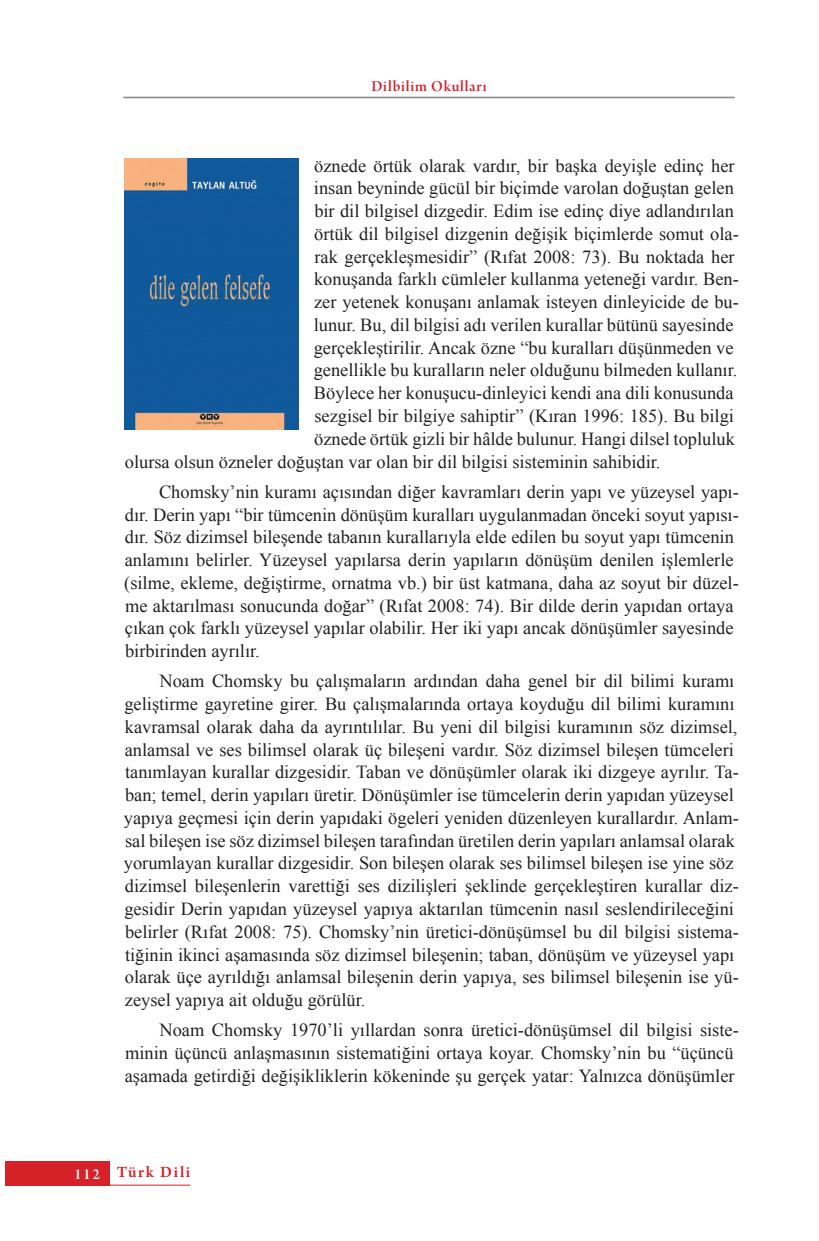
<style>
.page{position:relative;width:819px;height:1241px;background:#fff}
.page>*{position:absolute;margin:0;border:0;box-sizing:border-box;transform-origin:0 0}
.METIN{font:18.38px/22.8px "Times New Roman";color:#231f20}
.t1{font:600 16.62px "Arno Pro";letter-spacing:.1em;color:#d52229}
.t2{font:16.1px "Arno Pro Smbd Display";letter-spacing:.05em;color:#d52229}
</style>
<div class="page">
<hr style="left:123px;top:97px;width:611px;height:1px;background:#808285">
<div style="left:5px;top:1160px;width:104px;height:25px;background:#d52229"></div>
<hr style="left:109px;top:1184px;width:81px;height:1px;background:#d52229">
<img style="left:124px;top:159px;width:174px;height:270px">
<p class="t2" style="left:371px;top:77px;width:117px">Dilbilim Okulları</p>
<p class="METIN" style="left:314px;top:154px;width:422px">öznede örtük olarak vardır, bir başka deyişle edinç her</p>
<p class="METIN" style="left:314px;top:176px;width:421px">insan beyninde gücül bir biçimde varolan doğuştan gelen</p>
<p class="METIN" style="left:314px;top:199px;width:421px">bir dil bilgisel dizgedir. Edim ise edinç diye adlandırılan</p>
<p class="METIN" style="left:314px;top:222px;width:426px">örtük dil bilgisel dizgenin değişik biçimlerde somut ola-</p>
<p class="METIN" style="left:314px;top:245px;width:421px">rak gerçekleşmesidir” (Rıfat 2008: 73). Bu noktada her</p>
<p class="METIN" style="left:314px;top:267px;width:426px">konuşanda farklı cümleler kullanma yeteneği vardır. Ben-</p>
<p class="METIN" style="left:314px;top:290px;width:426px">zer yetenek konuşanı anlamak isteyen dinleyicide de bu-</p>
<p class="METIN" style="left:314px;top:313px;width:421px">lunur. Bu, dil bilgisi adı verilen kurallar bütünü sayesinde</p>
<p class="METIN" style="left:314px;top:336px;width:421px">gerçekleştirilir. Ancak özne “bu kuralları düşünmeden ve</p>
<p class="METIN" style="left:314px;top:358px;width:425px">genellikle bu kuralların neler olduğunu bilmeden kullanır.</p>
<p class="METIN" style="left:314px;top:381px;width:421px">Böylece her konuşucu-dinleyici kendi ana dili konusunda</p>
<p class="METIN" style="left:314px;top:404px;width:421px">sezgisel bir bilgiye sahiptir” (Kıran 1996: 185). Bu bilgi</p>
<p class="METIN" style="left:314px;top:427px;width:422px">öznede örtük gizli bir hâlde bulunur. Hangi dilsel topluluk</p>
<p class="METIN" style="left:125px;top:449px;width:537px">olursa olsun özneler doğuştan var olan bir dil bilgisi sisteminin sahibidir.</p>
<p class="METIN" style="left:124px;top:480px;width:616px;text-indent:35px">Chomsky’nin kuramı açısından diğer kavramları derin yapı ve yüzeysel yapı&shy;dır. Derin yapı “bir tümcenin dönüşüm kuralları uygulanmadan önceki soyut yapısı&shy;dır. Söz dizimsel bileşende tabanın kurallarıyla elde edilen bu soyut yapı tümcenin anlamını belirler. Yüzeysel yapılarsa derin yapıların dönüşüm denilen işlemlerle (silme, ekleme, değiştirme, ornatma vb.) bir üst katmana, daha az soyut bir düzel&shy;me aktarılması sonucunda doğar” (Rıfat 2008: 74). Bir dilde derin yapıdan ortaya çıkan çok farklı yüzeysel yapılar olabilir. Her iki yapı ancak dönüşümler sayesinde birbirinden ayrılır.</p>
<p class="METIN" style="left:124px;top:669px;width:616px;text-indent:36px">Noam Chomsky bu çalışmaların ardından daha genel bir dil bilimi kuramı geliştirme gayretine girer. Bu çalışmalarında ortaya koyduğu dil bilimi kuramını kavramsal olarak daha da ayrıntılılar. Bu yeni dil bilgisi kuramının söz dizimsel, anlamsal ve ses bilimsel olarak üç bileşeni vardır. Söz dizimsel bileşen tümceleri tanımlayan kurallar dizgesidir. Taban ve dönüşümler olarak iki dizgeye ayrılır. Ta&shy;ban; temel, derin yapıları üretir. Dönüşümler ise tümcelerin derin yapıdan yüzeysel yapıya geçmesi için derin yapıdaki ögeleri yeniden düzenleyen kurallardır. Anlam&shy;sal bileşen ise söz dizimsel bileşen tarafından üretilen derin yapıları anlamsal olarak yorumlayan kurallar dizgesidir. Son bileşen olarak ses bilimsel bileşen ise yine söz dizimsel bileşenlerin varettiği ses dizilişleri şeklinde gerçekleştiren kurallar diz&shy;gesidir Derin yapıdan yüzeysel yapıya aktarılan tümcenin nasıl seslendirileceğini belirler (Rıfat 2008: 75). Chomsky’nin üretici-dönüşümsel bu dil bilgisi sistema&shy;tiğinin ikinci aşamasında söz dizimsel bileşenin; taban, dönüşüm ve yüzeysel yapı olarak üçe ayrıldığı anlamsal bileşenin derin yapıya, ses bilimsel bileşenin ise yü&shy;zeysel yapıya ait olduğu görülür.</p>
<p class="METIN" style="left:125px;top:1018px;width:615px;text-indent:35px">Noam Chomsky 1970’li yıllardan sonra üretici-dönüşümsel dil bilgisi siste&shy;minin üçüncü anlaşmasının sistematiğini ortaya koyar. Chomsky’nin bu “üçüncü aşamada getirdiği değişikliklerin kökeninde şu gerçek yatar: Yalnızca dönüşümler</p>
<p class="t1" style="left:74px;top:1162px;width:118px"><sub>112</sub> Türk Dili</p>
</div>
